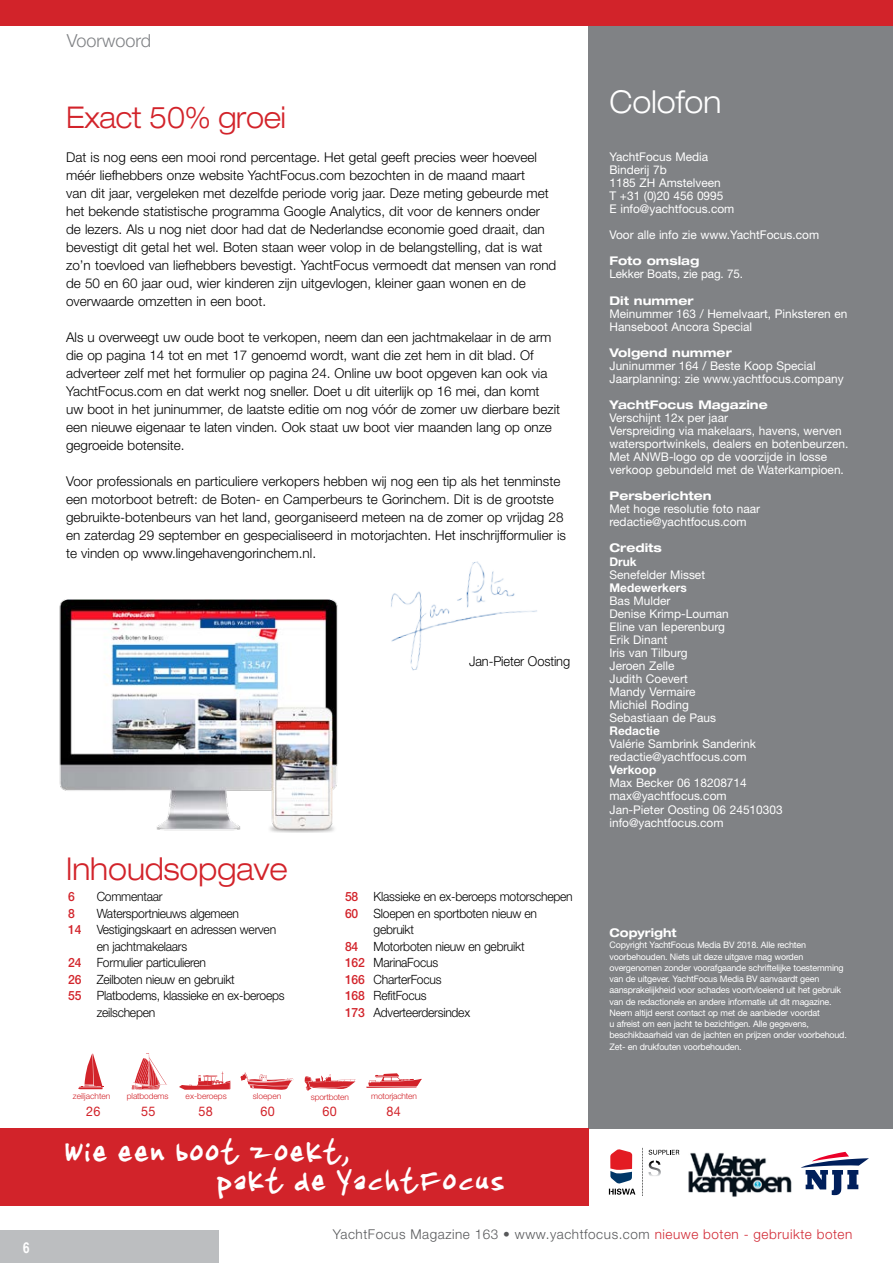
<style>
.page{position:relative;width:893px;height:1263px;background:#fff}
.page>*{position:absolute;margin:0;border:0;box-sizing:border-box;transform-origin:0 0}
.t1{font:40.5px/28.5px "Jenkinsv 20";letter-spacing:.05em;color:#fff}
.t2{font:300 expanded 31.5px "Helvetica Neue LT Std";color:#d2232a;scale:.9 1}
.t3{font:300 expanded 31.5px "Helvetica Neue LT Std";color:#fff;scale:.9 1}
.t4{font:300 expanded 30px "Helvetica Neue LT Std";letter-spacing:-.01em;color:#d2232a;scale:.9 1}
.t5{font:300 18px "Helvetica Neue LT Std";color:#808285}
.t6{font:700 15px "Arial Narrow";color:#fff}
.t7{font:300 13.5px/18px "Helvetica Neue LT Std";color:#000}
.t8{font:300 13.5px "Helvetica Neue LT Std";letter-spacing:.04em;color:#58595b}
.t9{font:300 13.5px "Helvetica Neue LT Std";color:#000;scale:.95 1}
.t10{font:13.35px "Helvetica Neue LT Std";letter-spacing:.025em;color:#d2232a;scale:.95 1}
.t11{font:300 12.75px "Helvetica Neue LT Std";letter-spacing:-.02em;color:#000;scale:.95 1}
.t12{font:500 12.75px "Helvetica Neue LT Std";color:#d2232a;scale:.95 1}
.t13{font:12px/13px "Helvetica Neue LT Std";color:#fff}
.t14{font:700 expanded 12px "Helvetica Neue LT Std";color:#fff}
.t15{font:700 12px "Helvetica Neue LT Std";color:#fff}
.t16{font:700 expanded 12px "Helvetica Neue LT Std";color:#fff;scale:.95 1}
.t17{font:9px/11.2px "Helvetica Neue LT Std";letter-spacing:-.02em;color:#fff}
.t18{font:300 8.4px "Helvetica Neue LT Std";letter-spacing:-.02em;color:#d2232a}
.t19{font:300 8.4px "Helvetica Neue LT Std";color:#d2232a}
.s1{font-weight:500;color:#d2232a}
.s2{color:#d22a35}
</style>
<div class="page">
<div style="left:589px;top:19px;width:304px;height:1110px;background:#808285"></div>
<img style="left:688px;top:1152px;width:104px;height:45px">
<svg style="left:801px;top:1152px;width:68px;height:43px"></svg>
<svg style="left:608px;top:1147px;width:72px;height:49px"></svg>
<div style="left:0;top:0;width:893px;height:26px;background:#d2232a"></div>
<div style="left:0;top:1129px;width:589px;height:77px;background:#d2232a"></div>
<img style="left:391px;top:561px;width:146px;height:110px">
<svg style="left:78px;top:1053px;width:26px;height:36px"></svg>
<svg style="left:305px;top:1074px;width:51px;height:17px"></svg>
<svg style="left:132px;top:1053px;width:35px;height:36px"></svg>
<svg style="left:179px;top:1071px;width:52px;height:19px"></svg>
<svg style="left:240px;top:1072px;width:53px;height:18px"></svg>
<svg style="left:366px;top:1073px;width:56px;height:15px"></svg>
<img style="left:59px;top:599px;width:279px;height:233px">
<div style="left:0;top:1230px;width:219px;height:33px;background:#bcbec0"></div>
<p class="t6" style="left:23px;top:1236px;width:8px">6</p>
<h3 class="t5" style="left:67px;top:30px;width:86px">Voorwoord</h3>
<h3 class="t4" style="left:66px;top:99px;width:246px">Exact 50% groei</h3>
<p class="t7" style="left:66px;top:148px;width:492px">Dat is nog eens een mooi rond percentage. Het getal geeft precies weer hoeveel méér liefhebbers onze website YachtFocus.com bezochten in de maand maart<br>van dit jaar, vergeleken met dezelfde periode vorig jaar. Deze meting gebeurde met het bekende statistische programma Google Analytics, dit voor de kenners onder de lezers. Als u nog niet door had dat de Nederlandse economie goed draait, dan bevestigt dit getal het wel. Boten staan weer volop in de belangstelling, dat is wat zo’n toevloed van liefhebbers bevestigt. YachtFocus vermoedt dat mensen van rond de 50 en 60 jaar oud, wier kinderen zijn uitgevlogen, kleiner gaan wonen en de overwaarde omzetten in een boot.</p>
<p class="t7" style="left:66px;top:328px;width:495px">Als u overweegt uw oude boot te verkopen, neem dan een jachtmakelaar in de arm die op pagina 14 tot en met 17 genoemd wordt, want die zet hem in dit blad. Of adverteer zelf met het formulier op pagina 24. Online uw boot opgeven kan ook via YachtFocus.com en dat werkt nog sneller. Doet u dit uiterlijk op 16 mei, dan komt uw boot in het juninummer, de laatste editie om nog vóór de zomer uw dierbare bezit een nieuwe eigenaar te laten vinden. Ook staat uw boot vier maanden lang op onze gegroeide botensite.</p>
<p class="t7" style="left:66px;top:472px;width:501px">Voor professionals en particuliere verkopers hebben wij nog een tip als het tenminste een motorboot betreft: de Boten- en Camperbeurs te Gorinchem. Dit is de grootste gebruikte-botenbeurs van het land, georganiseerd meteen na de zomer op vrijdag 28 en zaterdag 29 september en gespecialiseerd in motorjachten. Het inschrijfformulier is te vinden op www.lingehavengorinchem.nl.</p>
<p class="t9" style="left:469px;top:653px;width:108px">Jan-Pieter Oosting</p>
<h2 class="t2" style="left:66px;top:850px;width:248px">Inhoudsopgave</h2>
<p class="t12" style="left:68px;top:889px;width:9px">6</p>
<p class="t11" style="left:97px;top:889px;width:71px">Commentaar</p>
<p class="t12" style="left:68px;top:905px;width:9px">8</p>
<p class="t11" style="left:97px;top:905px;width:151px">Watersportnieuws algemeen</p>
<p class="t11" style="left:68px;top:922px;width:220px"><span class="s1">14</span> Vestigingskaart en adressen werven</p>
<p class="t11" style="left:97px;top:938px;width:97px">en jachtmakelaars</p>
<p class="t11" style="left:68px;top:955px;width:147px"><span class="s1">24</span> Formulier particulieren</p>
<p class="t11" style="left:68px;top:971px;width:177px"><span class="s1">26</span> Zeilboten nieuw en gebruikt</p>
<p class="t11" style="left:68px;top:988px;width:229px"><span class="s1">55</span> Platbodems, klassieke en ex-beroeps</p>
<p class="t11" style="left:97px;top:1004px;width:63px">zeilschepen</p>
<p class="t11" style="left:345px;top:889px;width:241px"><span class="s1">58</span> Klassieke en ex-beroeps motorschepen</p>
<p class="t11" style="left:345px;top:905px;width:204px"><span class="s1">60</span> Sloepen en sportboten nieuw en</p>
<p class="t11" style="left:374px;top:922px;width:44px">gebruikt</p>
<p class="t11" style="left:345px;top:938px;width:191px"><span class="s1">84</span> Motorboten nieuw en gebruikt</p>
<p class="t11" style="left:345px;top:955px;width:100px"><span class="s1">162</span> MarinaFocus</p>
<p class="t11" style="left:345px;top:971px;width:103px"><span class="s1">166</span> CharterFocus</p>
<p class="t11" style="left:345px;top:988px;width:87px"><span class="s1">168</span> RefitFocus</p>
<p class="t11" style="left:345px;top:1004px;width:133px"><span class="s1">173</span> Adverteerdersindex</p>
<p class="t19" style="left:73px;top:1091px;width:39px">zeiljachten</p>
<p class="t18" style="left:127px;top:1091px;width:43px">platbodems</p>
<p class="t19" style="left:186px;top:1091px;width:43px">ex-beroeps</p>
<p class="t19" style="left:253px;top:1091px;width:30px">sloepen</p>
<p class="t18" style="left:311px;top:1091px;width:40px">sportboten</p>
<p class="t18" style="left:371px;top:1091px;width:47px">motorjachten</p>
<p class="t10" style="left:86px;top:1104px;width:17px">26</p>
<p class="t10" style="left:141px;top:1104px;width:17px">55</p>
<p class="t10" style="left:198px;top:1104px;width:17px">58</p>
<p class="t10" style="left:260px;top:1104px;width:17px">60</p>
<p class="t10" style="left:322px;top:1104px;width:17px">60</p>
<p class="t10" style="left:386px;top:1104px;width:17px">84</p>
<h1 class="t1" style="left:217px;top:1138px;width:288px;text-indent:-153px">Wie een boot zoekt,<br>pakt de YachtFocus</h1>
<h2 class="t3" style="left:609px;top:83px;width:126px">Colofon</h2>
<p class="t13" style="left:609px;top:150px;width:126px">YachtFocus Media<br>Binderij 7b<br>1185 ZH Amstelveen<br>T +31 (0)20 456 0995<br>E info@yachtfocus.com</p>
<p class="t13" style="left:609px;top:228px;width:211px">Voor alle info zie www.YachtFocus.com</p>
<p class="t14" style="left:609px;top:254px;width:91px">Foto omslag</p>
<p class="t13" style="left:609px;top:267px;width:135px">Lekker Boats, zie pag. 75.</p>
<p class="t14" style="left:609px;top:293px;width:86px">Dit nummer</p>
<p class="t13" style="left:609px;top:307px;width:239px">Meinummer 163 / Hemelvaart, Pinksteren en<br>Hanseboot Ancora Special</p>
<p class="t14" style="left:609px;top:345px;width:124px">Volgend nummer</p>
<p class="t13" style="left:609px;top:359px;width:236px">Juninummer 164 / Beste Koop Special<br>Jaarplanning: zie www.yachtfocus.company</p>
<p class="t14" style="left:609px;top:397px;width:160px">YachtFocus Magazine</p>
<p class="t13" style="left:609px;top:411px;width:240px">Verschijnt 12x per jaar<br>Verspreiding via makelaars, havens, werven watersportwinkels, dealers en botenbeurzen.<br>Met ANWB-logo op de voorzijde in losse verkoop gebundeld met de Waterkampioen.</p>
<p class="t14" style="left:609px;top:488px;width:104px">Persberichten</p>
<p class="t13" style="left:609px;top:502px;width:152px">Met hoge resolutie foto naar redactie@yachtfocus.com</p>
<p class="t14" style="left:609px;top:541px;width:54px">Credits</p>
<p class="t15" style="left:609px;top:554px;width:29px">Druk</p>
<p class="t13" style="left:609px;top:568px;width:97px">Senefelder Misset</p>
<p class="t15" style="left:609px;top:580px;width:79px">Medewerkers</p>
<p class="t13" style="left:609px;top:594px;width:121px">Bas Mulder<br>Denise Krimp-Louman<br>Eline van Ieperenburg<br>Erik Dinant<br>Iris van Tilburg<br>Jeroen Zelle<br>Judith Coevert<br>Mandy Vermaire<br>Michiel Roding<br>Sebastiaan de Paus</p>
<p class="t15" style="left:609px;top:723px;width:52px">Redactie</p>
<p class="t13" style="left:609px;top:737px;width:148px">Valérie Sambrink Sanderink redactie@yachtfocus.com</p>
<p class="t15" style="left:609px;top:763px;width:48px">Verkoop</p>
<p class="t13" style="left:609px;top:776px;width:175px">Max Becker 06 18208714 max@yachtfocus.com<br>Jan-Pieter Oosting 06 24510303 info@yachtfocus.com</p>
<p class="t16" style="left:609px;top:925px;width:72px">Copyright</p>
<p class="t17" style="left:609px;top:939px;width:239px">Copyright YachtFocus Media BV 2018. Alle rechten voorbehouden. Niets uit deze uitgave mag worden overgenomen zonder voorafgaande schriftelijke toestemming van de uitgever. YachtFocus Media BV aanvaardt geen aansprakelijkheid voor schades voortvloeiend uit het gebruik van de redactionele en andere informatie uit dit magazine.<br>Neem altijd eerst contact op met de aanbieder voordat<br>u afreist om een jacht te bezichtigen. Alle gegevens, beschikbaarheid van de jachten en prijzen onder voorbehoud.<br>Zet- en drukfouten voorbehouden.</p>
<p class="t8" style="left:333px;top:1226px;width:521px">YachtFocus Magazine 163 • www.yachtfocus.com <span class="s2">nieuwe boten - gebruikte boten</span></p>
</div>
